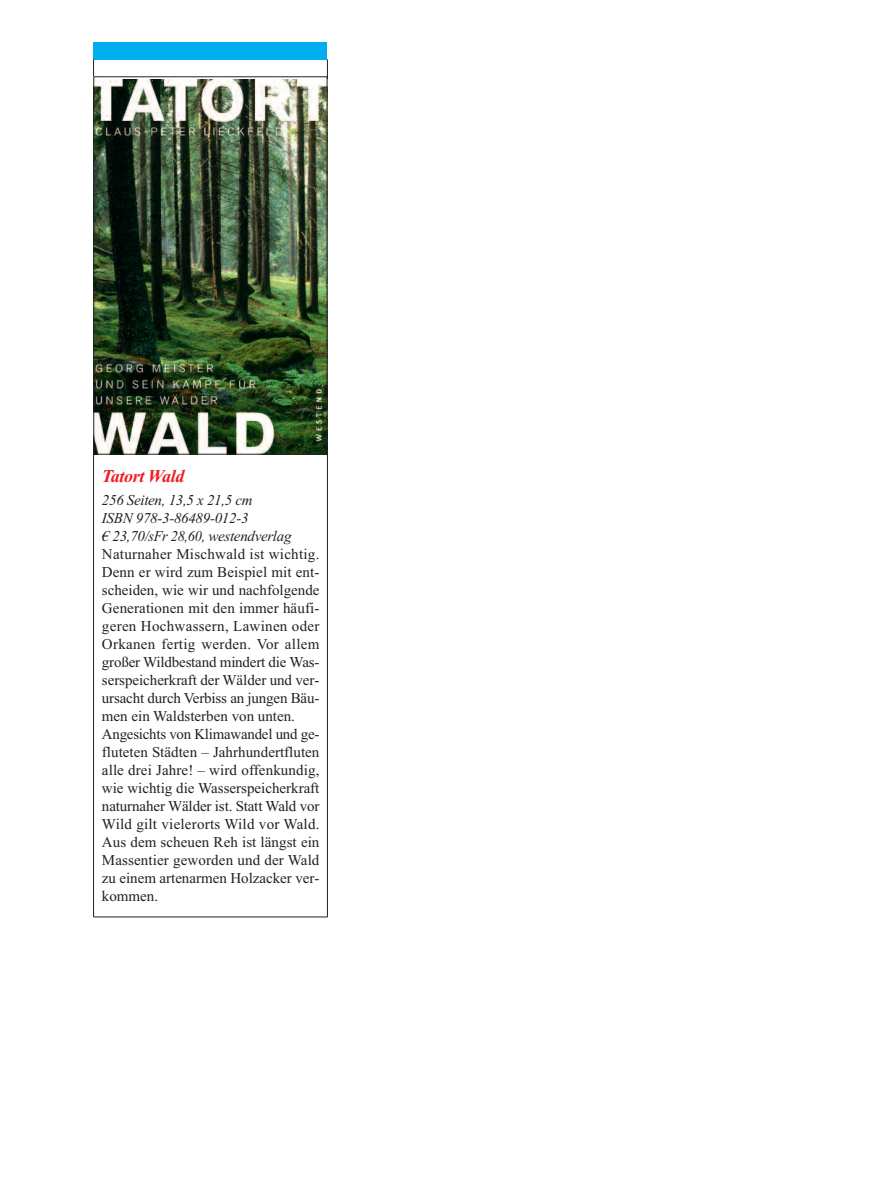
<style>
.page{position:relative;width:893px;height:1191px;background:#fff}
.page>*{position:absolute;margin:0;border:0;box-sizing:border-box;transform-origin:0 0}
.t1{font:italic 700 18px "Times New Roman";letter-spacing:-.02em;color:#ee1d23}
.t2{font:15px/18px "Times New Roman";color:#231f20}
.t3{font:italic 15px/18px "Times New Roman";letter-spacing:-.02em;color:#231f20}
</style>
<div class="page">
<div style="left:93px;top:43px;width:234px;height:17px;background:#00aeef"></div>
<hr style="left:327px;top:59px;width:1px;height:858px;background:#231f20">
<hr style="left:93px;top:59px;width:1px;height:858px;background:#231f20">
<hr style="left:94px;top:916px;width:233px;height:1px;background:#231f20">
<img style="left:96px;top:80px;width:229px;height:372px">
<div style="left:94px;top:77px;width:233px;height:377px;border:1px solid #231f20"></div>
<p class="t1" style="left:102px;top:465px;width:84px">Tatort Wald</p>
<p class="t3" style="left:102px;top:491px;width:191px">256 Seiten, 13,5 x 21,5 cm<br>ISBN 978-3-86489-012-3<br>€ 23,70/sFr 28,60, westendverlag</p>
<p class="t2" style="left:102px;top:545px;width:219px">Naturnaher Mischwald ist wichtig.<br>Denn er wird zum Beispiel mit ent&shy;scheiden, wie wir und nachfolgende Generationen mit den immer häufi&shy;geren Hochwassern, Lawinen oder Orkanen fertig werden. Vor allem großer Wildbestand mindert die Was&shy;serspeicherkraft der Wälder und ver&shy;ursacht durch Verbiss an jungen Bäu&shy;men ein Waldsterben von unten.<br>Angesichts von Klimawandel und ge&shy;fluteten Städten – Jahrhundertfluten alle drei Jahre! – wird offenkundig, wie wichtig die Wasserspeicherkraft naturnaher Wälder ist. Statt Wald vor Wild gilt vielerorts Wild vor Wald.<br>Aus dem scheuen Reh ist längst ein Massentier geworden und der Wald zu einem artenarmen Holzacker ver&shy;kommen.</p>
</div>
